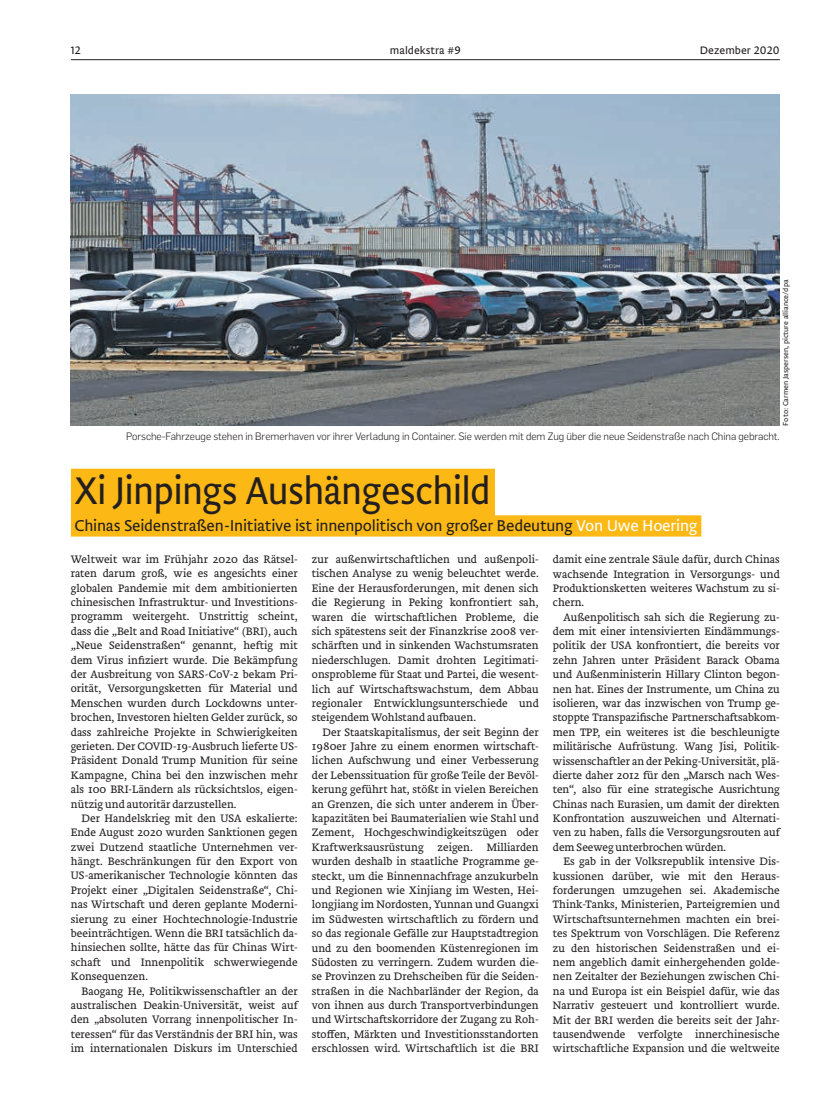
<style>
.page{position:relative;width:833px;height:1117px;background:#fff}
.page>*{position:absolute;margin:0;border:0;box-sizing:border-box;transform-origin:0 0}
.t1{font:300 40px "Brioni Sanst Std";letter-spacing:-.02em;color:#231f20;scale:.94 1}
.t2{font:300 16.25px "Brioni Sanst Std";letter-spacing:-.015em;color:#231f20}
.t3{font:300 11.25px/14.4px "Brioni Text Std";color:#231f20;text-align:justify}
.t4{font:300 11.25px "Brioni Sanst Std";color:#231f20}
.t5{font:300 10.5px "Flama";letter-spacing:-.005em;color:#231f20}
.t6{font:300 7.5px "Brioni Sanst Std";color:#231f20}
.s1{color:#fff}
</style>
<div class="page">
<hr style="left:71px;top:59px;width:709px;height:1px;background:#231f20">
<div style="left:71px;top:468px;width:424px;height:48px;background:#fcb814"></div>
<div style="left:71px;top:515px;width:630px;height:21px;background:#fcb814"></div>
<img style="left:71px;top:94px;width:709px;height:331px">
<p class="t4" style="left:71px;top:43px;width:12px">12</p>
<p class="t4" style="left:390px;top:43px;width:72px">maldekstra #9</p>
<p class="t4" style="left:700px;top:43px;width:81px">Dezember 2020</p>
<p class="t6" style="left:780px;top:425px;width:147px;rotate:-90deg">Foto: Carmen Jaspersen, picture alliance/dpa</p>
<p class="t5" style="left:126px;top:429px;width:655px">Porsche-Fahrzeuge stehen in Bremerhaven vor ihrer Verladung in Container. Sie werden mit dem Zug über die neue Seidenstraße nach China gebracht.</p>
<h1 class="t1" style="left:74px;top:463px;width:444px">Xi Jinpings Aushängeschild</h1>
<h2 class="t2" style="left:74px;top:514px;width:624px">Chinas Seidenstraßen-Initiative ist innenpolitisch von großer Bedeutung <span class="s1">Von Uwe Hoering</span></h2>
<p class="t3" style="left:71px;top:552px;width:228px">Weltweit war im Frühjahr 2020 das Rätsel&shy;raten darum groß, wie es angesichts einer globalen Pandemie mit dem ambitionierten chinesischen Infrastruktur- und Investitions&shy;programm weitergeht. Unstrittig scheint, dass die „Belt and Road Initiative“ (BRI), auch „Neue Seidenstraßen“ genannt, heftig mit dem Virus infiziert wurde. Die Bekämpfung der Ausbreitung von SARS-CoV-2 bekam Pri&shy;orität, Versorgungsketten für Material und Menschen wurden durch Lockdowns unter&shy;brochen, Investoren hielten Gelder zurück, so dass zahlreiche Projekte in Schwierigkeiten gerieten. Der COVID-19-Ausbruch lieferte US-Präsident Donald Trump Munition für seine Kampagne, China bei den inzwischen mehr als 100 BRI-Ländern als rücksichtslos, eigen&shy;nützig und autoritär darzustellen.</p>
<p class="t3" style="left:71px;top:811px;width:228px;text-indent:11px">Der Handelskrieg mit den USA eskalierte:<br>Ende August 2020 wurden Sanktionen gegen zwei Dutzend staatliche Unternehmen ver&shy;hängt. Beschränkungen für den Export von US-amerikanischer Technologie könnten das Projekt einer „Digitalen Seidenstraße“, Chi&shy;nas Wirtschaft und deren geplante Moderni&shy;sierung zu einer Hochtechnologie-Industrie beeinträchtigen. Wenn die BRI tatsächlich da&shy;hinsiechen sollte, hätte das für Chinas Wirt&shy;schaft und Innenpolitik schwerwiegende Konsequenzen.</p>
<p class="t3" style="left:71px;top:983px;width:228px;text-indent:11px">Baogang He, Politikwissenschaftler an der australischen Deakin-Universität, weist auf den „absoluten Vorrang innenpolitischer In&shy;teressen“ für das Verständnis der BRI hin, was im internationalen Diskurs im Unterschied</p>
<p class="t3" style="left:312px;top:552px;width:228px">zur außenwirtschaftlichen und außenpoli&shy;tischen Analyse zu wenig beleuchtet werde.<br>Eine der Herausforderungen, mit denen sich die Regierung in Peking konfrontiert sah, waren die wirtschaftlichen Probleme, die sich spätestens seit der Finanzkrise 2008 ver&shy;schärften und in sinkenden Wachstumsraten niederschlugen. Damit drohten Legitimati&shy;onsprobleme für Staat und Partei, die wesent&shy;lich auf Wirtschaftswachstum, dem Abbau regionaler Entwicklungsunterschiede und steigendem Wohlstand aufbauen.</p>
<p class="t3" style="left:312px;top:725px;width:228px;text-indent:11px">Der Staatskapitalismus, der seit Beginn der 1980er Jahre zu einem enormen wirtschaft&shy;lichen Aufschwung und einer Verbesserung der Lebenssituation für große Teile der Bevöl&shy;kerung geführt hat, stößt in vielen Bereichen an Grenzen, die sich unter anderem in Über&shy;kapazitäten bei Baumaterialien wie Stahl und Zement, Hochgeschwindigkeitszügen oder Kraftwerksausrüstung zeigen. Milliarden wurden deshalb in staatliche Programme ge&shy;steckt, um die Binnennachfrage anzukurbeln und Regionen wie Xinjiang im Westen, Hei&shy;longjiang im Nordosten, Yunnan und Guangxi im Südwesten wirtschaftlich zu fördern und so das regionale Gefälle zur Hauptstadtregion und zu den boomenden Küstenregionen im Südosten zu verringern. Zudem wurden die&shy;se Provinzen zu Drehscheiben für die Seiden&shy;straßen in die Nachbarländer der Region, da von ihnen aus durch Transportverbindungen und Wirtschaftskorridore der Zugang zu Roh&shy;stoffen, Märkten und Investitionsstandorten erschlossen wird. Wirtschaftlich ist die BRI</p>
<p class="t3" style="left:553px;top:552px;width:228px">damit eine zentrale Säule dafür, durch Chinas wachsende Integration in Versorgungs- und Produktionsketten weiteres Wachstum zu si&shy;chern.</p>
<p class="t3" style="left:553px;top:610px;width:228px;text-indent:11px">Außenpolitisch sah sich die Regierung zu&shy;dem mit einer intensivierten Eindämmungs&shy;politik der USA konfrontiert, die bereits vor zehn Jahren unter Präsident Barack Obama und Außenministerin Hillary Clinton begon&shy;nen hat. Eines der Instrumente, um China zu isolieren, war das inzwischen von Trump ge&shy;stoppte Transpazifische Partnerschaftsabkom&shy;men TPP, ein weiteres ist die beschleunigte militärische Aufrüstung. Wang Jisi, Politik&shy;wissenschaftler an der Peking-Universität, plä&shy;dierte daher 2012 für den „Marsch nach Wes&shy;ten“, also für eine strategische Ausrichtung Chinas nach Eurasien, um damit der direkten Konfrontation auszuweichen und Alternati&shy;ven zu haben, falls die Versorgungsrouten auf dem Seeweg unterbrochen würden.</p>
<p class="t3" style="left:553px;top:854px;width:228px;text-indent:11px">Es gab in der Volksrepublik intensive Dis&shy;kussionen darüber, wie mit den Heraus&shy;forderungen umzugehen sei. Akademische Think-Tanks, Ministerien, Parteigremien und Wirtschaftsunternehmen machten ein brei&shy;tes Spektrum von Vorschlägen. Die Referenz zu den historischen Seidenstraßen und ei&shy;nem angeblich damit einhergehenden golde&shy;nen Zeitalter der Beziehungen zwischen Chi&shy;na und Europa ist ein Beispiel dafür, wie das Narrativ gesteuert und kontrolliert wurde.<br>Mit der BRI werden die bereits seit der Jahr&shy;tausendwende verfolgte innerchinesische wirtschaftliche Expansion und die weltweite</p>
</div>
